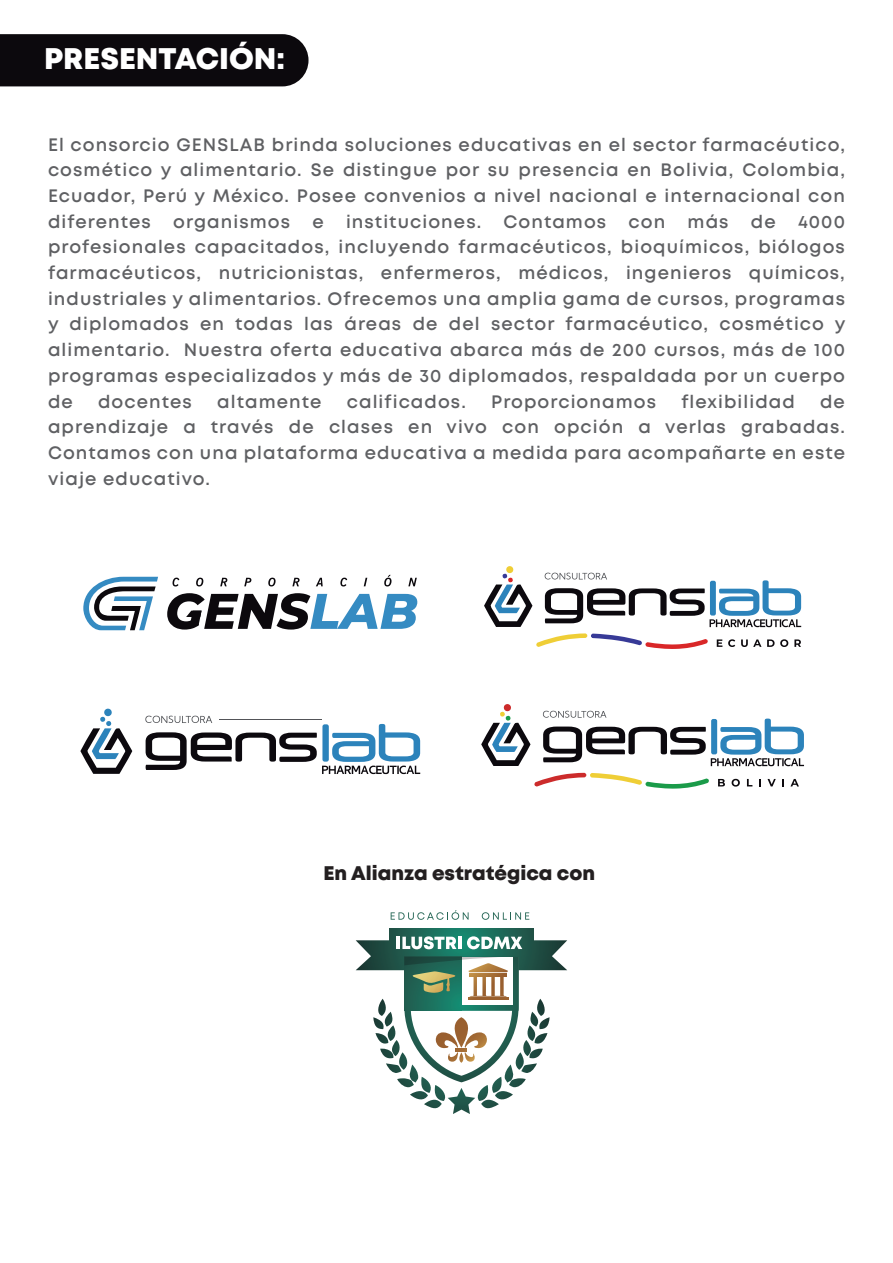
<style>
.page{position:relative;width:893px;height:1263px;background:#fff}
.page>*{position:absolute;margin:0;border:0;box-sizing:border-box;transform-origin:0 0}
.t1{font:800 29.85px "Mont";color:#fff}
.t2{font:800 19.65px "Mont";color:#231f20}
.t3{font:600 18px/25.7px "Mont";letter-spacing:.06em;color:#5f6063;text-align:justify}
</style>
<div class="page">
<div style="left:0;top:34px;width:308px;height:52px;background:#0c090d"></div>
<svg style="left:484px;top:566px;width:48px;height:61px"></svg>
<svg style="left:545px;top:573px;width:256px;height:54px"></svg>
<div style="left:710px;top:581px;width:6px;height:34px;background:#2c83bb;border-radius:2px"></div>
<svg style="left:717px;top:639px;width:5px;height:8px"></svg>
<svg style="left:728px;top:639px;width:7px;height:8px"></svg>
<svg style="left:741px;top:639px;width:20px;height:8px"></svg>
<svg style="left:767px;top:639px;width:21px;height:8px"></svg>
<svg style="left:794px;top:639px;width:7px;height:8px"></svg>
<svg style="left:536px;top:633px;width:172px;height:16px"></svg>
<svg style="left:83px;top:577px;width:75px;height:53px"></svg>
<svg style="left:173px;top:575px;width:244px;height:11px"></svg>
<svg style="left:167px;top:593px;width:250px;height:36px"></svg>
<svg style="left:80px;top:708px;width:52px;height:66px"></svg>
<svg style="left:145px;top:716px;width:275px;height:58px"></svg>
<hr style="left:219px;top:719px;width:103px;height:1px;background:#525458">
<div style="left:322px;top:724px;width:7px;height:38px;background:#2c83bb;border-radius:2px"></div>
<svg style="left:481px;top:704px;width:49px;height:62px"></svg>
<svg style="left:543px;top:711px;width:261px;height:55px"></svg>
<div style="left:711px;top:719px;width:6px;height:35px;background:#2c83bb;border-radius:2px"></div>
<svg style="left:718px;top:779px;width:7px;height:7px"></svg>
<svg style="left:732px;top:779px;width:8px;height:8px"></svg>
<svg style="left:747px;top:779px;width:5px;height:7px"></svg>
<svg style="left:759px;top:779px;width:2px;height:7px"></svg>
<svg style="left:767px;top:779px;width:9px;height:7px"></svg>
<svg style="left:782px;top:779px;width:2px;height:7px"></svg>
<svg style="left:790px;top:779px;width:9px;height:7px"></svg>
<svg style="left:534px;top:773px;width:175px;height:16px"></svg>
<svg style="left:389px;top:928px;width:145px;height:8px"></svg>
<svg style="left:356px;top:936px;width:211px;height:178px"></svg>
<svg style="left:391px;top:910px;width:78px;height:10px"></svg>
<svg style="left:482px;top:912px;width:47px;height:8px"></svg>
<h1 class="t1" style="left:44px;top:39px;width:243px">PRESENTACIÓN:</h1>
<p class="t3" style="left:48px;top:132px;width:799px">El consorcio GENSLAB brinda soluciones educativas en el sector farmacéutico, cosmético y alimentario. Se distingue por su presencia en Bolivia, Colombia, Ecuador, Perú y México. Posee convenios a nivel nacional e internacional con diferentes organismos e instituciones. Contamos con más de 4000 profesionales capacitados, incluyendo farmacéuticos, bioquímicos, biólogos farmacéuticos, nutricionistas, enfermeros, médicos, ingenieros químicos, industriales y alimentarios. Ofrecemos una amplia gama de cursos, programas y diplomados en todas las áreas de del sector farmacéutico, cosmético y alimentario. Nuestra oferta educativa abarca más de 200 cursos, más de 100 programas especializados y más de 30 diplomados, respaldada por un cuerpo de</p>
<p class="t3" style="left:98px;top:388px;width:95px">docentes</p>
<p class="t3" style="left:217px;top:388px;width:106px">altamente</p>
<p class="t3" style="left:347px;top:388px;width:121px">calificados.</p>
<p class="t3" style="left:491px;top:388px;width:166px">Proporcionamos</p>
<p class="t3" style="left:681px;top:388px;width:115px">flexibilidad</p>
<p class="t3" style="left:48px;top:388px;width:798px;text-indent:772px">de aprendizaje a través de clases en vivo con opción a verlas grabadas.<br>Contamos con una plataforma educativa a medida para acompañarte en este viaje educativo.</p>
<p class="t2" style="left:323px;top:860px;width:273px">En Alianza estratégica con</p>
</div>
